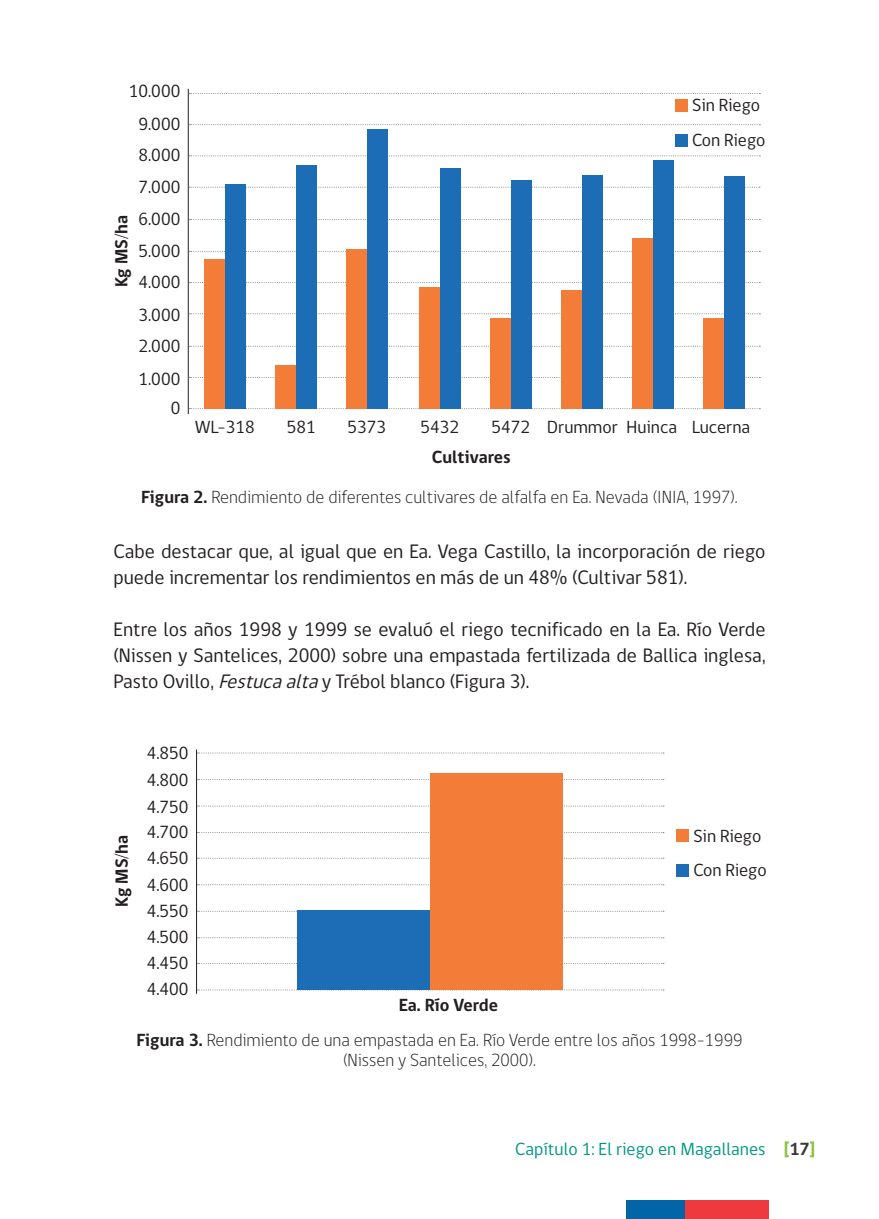
<style>
.page{position:relative;width:879px;height:1219px;background:#fff}
.page>*{position:absolute;margin:0;border:0;box-sizing:border-box;transform-origin:0 0}
.t1{font:20px/26px "gob CL";color:#231f20}
.t2{font:18px/34.8px "gob CL";color:#231f20}
.t3{font:300 18px/20px "gob CL";color:#231f20;text-align:center}
.t4{font:700 18px "gob CL";color:#231f20}
.t5{font:18px "gob CL";color:#009783}
.s1{font-weight:700}
.s2{font-style:italic}
.s3{font-weight:700;color:#8bc13e}
.s4{font-weight:700;color:#383938}
</style>
<div class="page">
<div style="left:626px;top:1200px;width:59px;height:19px;background:#0165a8"></div>
<div style="left:685px;top:1200px;width:83px;height:19px;background:#ee393e"></div>
<svg style="left:189px;top:408px;width:571px;height:1px"></svg>
<hr style="left:188px;top:89px;width:1px;height:325px;background:#231f20">
<svg style="left:189px;top:377px;width:571px;height:1px"></svg>
<svg style="left:189px;top:346px;width:571px;height:1px"></svg>
<svg style="left:189px;top:313px;width:571px;height:1px"></svg>
<svg style="left:189px;top:282px;width:571px;height:1px"></svg>
<svg style="left:189px;top:251px;width:571px;height:1px"></svg>
<svg style="left:189px;top:219px;width:571px;height:1px"></svg>
<svg style="left:189px;top:187px;width:571px;height:1px"></svg>
<svg style="left:189px;top:155px;width:571px;height:1px"></svg>
<svg style="left:189px;top:124px;width:571px;height:1px"></svg>
<svg style="left:189px;top:93px;width:571px;height:1px"></svg>
<div style="left:204px;top:259px;width:21px;height:150px;background:#f37c38"></div>
<div style="left:225px;top:184px;width:21px;height:225px;background:#1c6db6"></div>
<div style="left:275px;top:365px;width:21px;height:44px;background:#f37c38"></div>
<div style="left:296px;top:165px;width:21px;height:244px;background:#1c6db6"></div>
<div style="left:346px;top:249px;width:21px;height:160px;background:#f37c38"></div>
<div style="left:367px;top:130px;width:21px;height:279px;background:#1c6db6"></div>
<div style="left:419px;top:287px;width:21px;height:122px;background:#f37c38"></div>
<div style="left:440px;top:169px;width:20px;height:240px;background:#1c6db6"></div>
<div style="left:490px;top:318px;width:21px;height:91px;background:#f37c38"></div>
<div style="left:511px;top:180px;width:20px;height:229px;background:#1c6db6"></div>
<div style="left:561px;top:290px;width:21px;height:119px;background:#f37c38"></div>
<div style="left:582px;top:175px;width:20px;height:234px;background:#1c6db6"></div>
<div style="left:632px;top:238px;width:21px;height:171px;background:#f37c38"></div>
<div style="left:653px;top:160px;width:20px;height:249px;background:#1c6db6"></div>
<div style="left:703px;top:318px;width:21px;height:91px;background:#f37c38"></div>
<div style="left:724px;top:176px;width:20px;height:233px;background:#1c6db6"></div>
<svg style="left:197px;top:989px;width:467px;height:1px"></svg>
<hr style="left:196px;top:749px;width:1px;height:245px;background:#231f20">
<svg style="left:197px;top:963px;width:467px;height:1px"></svg>
<svg style="left:197px;top:937px;width:467px;height:1px"></svg>
<svg style="left:197px;top:911px;width:467px;height:1px"></svg>
<svg style="left:197px;top:884px;width:467px;height:1px"></svg>
<svg style="left:197px;top:858px;width:467px;height:1px"></svg>
<svg style="left:197px;top:832px;width:467px;height:1px"></svg>
<svg style="left:197px;top:805px;width:467px;height:1px"></svg>
<svg style="left:197px;top:779px;width:467px;height:1px"></svg>
<svg style="left:197px;top:752px;width:467px;height:1px"></svg>
<div style="left:297px;top:910px;width:133px;height:80px;background:#1c6db6"></div>
<div style="left:430px;top:773px;width:133px;height:217px;background:#f37c38"></div>
<div style="left:676px;top:829px;width:13px;height:13px;background:#f37c38"></div>
<div style="left:676px;top:865px;width:13px;height:12px;background:#1c6db6"></div>
<div style="left:675px;top:99px;width:12px;height:12px;background:#f37c38"></div>
<div style="left:675px;top:134px;width:12px;height:13px;background:#1c6db6"></div>
<p class="t2" style="left:129px;top:74px;width:53px">10.000</p>
<p class="t2" style="left:138px;top:107px;width:43px">9.000</p>
<p class="t2" style="left:138px;top:138px;width:43px">8.000</p>
<p class="t4" style="left:109px;top:287px;width:74px;rotate:-90deg">Kg MS/ha</p>
<p class="t2" style="left:138px;top:170px;width:43px">7.000</p>
<p class="t2" style="left:138px;top:202px;width:43px">6.000</p>
<p class="t2" style="left:138px;top:234px;width:43px">5.000</p>
<p class="t2" style="left:138px;top:265px;width:43px">4.000</p>
<p class="t2" style="left:138px;top:298px;width:43px">3.000</p>
<p class="t2" style="left:138px;top:329px;width:43px">2.000</p>
<p class="t2" style="left:138px;top:362px;width:43px">1.000</p>
<p class="t2" style="left:171px;top:391px;width:11px">0</p>
<p class="t2" style="left:692px;top:88px;width:75px">Sin Riego<br>Con Riego</p>
<p class="t2" style="left:195px;top:410px;width:61px">WL-318</p>
<p class="t2" style="left:287px;top:410px;width:30px">581</p>
<p class="t2" style="left:348px;top:410px;width:40px">5373</p>
<p class="t2" style="left:420px;top:410px;width:40px">5432</p>
<p class="t2" style="left:491px;top:410px;width:260px">5472 Drummor Huinca Lucerna</p>
<p class="t4" style="left:432px;top:445px;width:80px">Cultivares</p>
<p class="t3" style="left:141px;top:488px;width:598px"><span class="s1">Figura 2.</span> Rendimiento de diferentes cultivares de alfalfa en Ea. Nevada (INIA, 1997).</p>
<p class="t1" style="left:113px;top:538px;width:654px">Cabe destacar que, al igual que en Ea. Vega Castillo, la incorporación de riego puede incrementar los rendimientos en más de un 48% (Cultivar 581).</p>
<p class="t1" style="left:113px;top:616px;width:654px;text-align:justify">Entre los años 1998 y 1999 se evaluó el riego tecnificado en la Ea. Río Verde (Nissen y Santelices, 2000) sobre una empastada fertilizada de Ballica inglesa, Pasto Ovillo, <span class="s2">Festucaalta</span>y Trébol blanco (Figura 3).</p>
<p class="t2" style="left:147px;top:736px;width:43px">4.850</p>
<p class="t2" style="left:147px;top:763px;width:43px">4.800</p>
<p class="t4" style="left:109px;top:907px;width:74px;rotate:-90deg">Kg MS/ha</p>
<p class="t2" style="left:147px;top:790px;width:43px">4.750</p>
<p class="t2" style="left:147px;top:815px;width:43px">4.700</p>
<p class="t2" style="left:147px;top:841px;width:43px">4.650</p>
<p class="t2" style="left:147px;top:868px;width:43px">4.600</p>
<p class="t2" style="left:147px;top:894px;width:43px">4.550</p>
<p class="t2" style="left:147px;top:920px;width:43px">4.500</p>
<p class="t2" style="left:147px;top:946px;width:43px">4.450</p>
<p class="t2" style="left:147px;top:972px;width:43px">4.400</p>
<p class="t4" style="left:399px;top:993px;width:101px">Ea. Río Verde</p>
<p class="t2" style="left:693px;top:819px;width:75px">Sin Riego<br>Con Riego</p>
<p class="t3" style="left:137px;top:1030px;width:607px"><span class="s1">Figura 3.</span> Rendimiento de una empastada en Ea. Río Verde entre los años 1998-1999 (Nissen y Santelices, 2000).</p>
<p class="t5" style="left:515px;top:1136px;width:302px">Capítulo 1: El riego en Magallanes <span class="s3">[</span><span class="s4">17</span><span class="s3">]</span></p>
</div>
